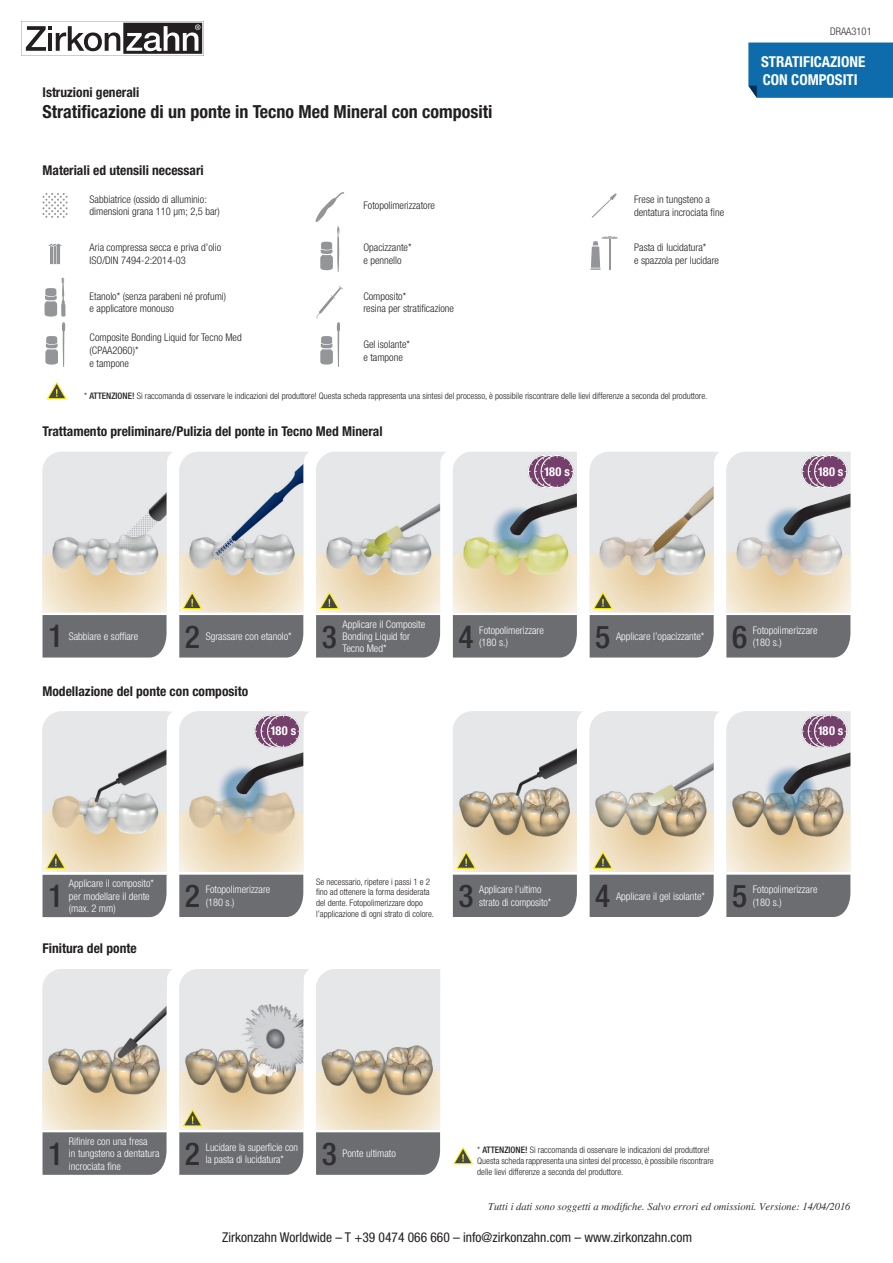
<style>
.page{position:relative;width:893px;height:1263px;background:#fff}
.page>*{position:absolute;margin:0;border:0;box-sizing:border-box;transform-origin:0 0}
.t1{font:500 condensed 31.5px "Helvetica Neue LT Std";color:#312f30}
.t2{font:700 condensed 18px "Helvetica Neue LT Std";color:#231f20}
.t3{font:700 condensed 15px/18px "Helvetica Neue LT Std";color:#fff}
.t4{font:700 condensed 13.5px "Helvetica Neue LT Std";color:#231f20}
.t5{font:condensed 13.5px "Helvetica Neue LT Std";color:#231f20}
.t6{font:700 condensed 12.3px "Helvetica Neue LT Std";letter-spacing:-.02em;color:#fff}
.t7{font:300 condensed 10.5px/12.3px "Helvetica Neue LT Std";color:#fff}
.t8{font:300 condensed 10.5px/12.6px "Helvetica Neue LT Std";color:#231f20}
.t9{font:italic 10.5px "Times";color:#312f30}
.t10{font:300 condensed 10.5px "Helvetica Neue LT Std";color:#312f30}
.t11{font:300 condensed 9px/10.8px "Helvetica Neue LT Std";color:#231f20}
.s1{font-weight:500}
</style>
<div class="page">
<svg style="left:21px;top:21px;width:183px;height:34px"></svg>
<svg style="left:43px;top:193px;width:25px;height:25px"></svg>
<svg style="left:43px;top:452px;width:129px;height:205px;background:#cbc8c2"></svg>
<svg style="left:43px;top:969px;width:129px;height:206px;background:#c6c1b7"></svg>
<svg style="left:316px;top:969px;width:124px;height:206px;background:#c7c1b7"></svg>
<svg style="left:316px;top:452px;width:130px;height:205px;background:#cbc8c1"></svg>
<svg style="left:179px;top:452px;width:130px;height:205px;background:#c6c4bf"></svg>
<svg style="left:42px;top:711px;width:130px;height:206px;background:#c8c5be"></svg>
<svg style="left:179px;top:969px;width:130px;height:206px;background:#c6c1b9"></svg>
<svg style="left:453px;top:711px;width:130px;height:206px;background:#c5bfb5"></svg>
<svg style="left:590px;top:711px;width:129px;height:206px;background:#c8c3ba"></svg>
<svg style="left:590px;top:452px;width:129px;height:205px;background:#cbc7bf"></svg>
<svg style="left:453px;top:1147px;width:20px;height:18px"></svg>
<svg style="left:46px;top:382px;width:21px;height:18px"></svg>
<svg style="left:453px;top:452px;width:124px;height:205px;background:#bebaaf"></svg>
<svg style="left:726px;top:452px;width:124px;height:205px;background:#beb9b5"></svg>
<svg style="left:726px;top:711px;width:124px;height:206px;background:#b8b2ac"></svg>
<svg style="left:179px;top:711px;width:130px;height:206px;background:#c1bbb5"></svg>
<svg style="left:317px;top:286px;width:26px;height:81px"></svg>
<svg style="left:315px;top:192px;width:29px;height:80px"></svg>
<svg style="left:44px;top:277px;width:22px;height:90px"></svg>
<svg style="left:48px;top:243px;width:14px;height:21px"></svg>
<svg style="left:590px;top:236px;width:28px;height:34px"></svg>
<svg style="left:592px;top:193px;width:25px;height:25px"></svg>
<div style="left:748px;top:43px;width:145px;height:55px;background:#0e6cad"></div>
<h3 class="t4" style="left:43px;top:84px;width:98px">Istruzioni generali</h3>
<h2 class="t2" style="left:43px;top:101px;width:451px">Stratificazione di un ponte in Tecno Med Mineral con compositi</h2>
<h3 class="t4" style="left:43px;top:162px;width:163px">Materiali ed utensili necessari</h3>
<p class="t8" style="left:90px;top:193px;width:132px">Sabbiatrice (ossido di alluminio: dimensioni grana 110 µm; 2,5 bar)</p>
<p class="t8" style="left:90px;top:241px;width:133px">Aria compressa secca e priva d’olio<br>ISO/DIN 7494-2:2014-03</p>
<p class="t8" style="left:90px;top:290px;width:138px">Etanolo* (senza parabeni né profumi) e applicatore monouso</p>
<p class="t8" style="left:90px;top:331px;width:154px">Composite Bonding Liquid for Tecno Med (CPAA2060)*<br>e tampone</p>
<p class="t8" style="left:363px;top:199px;width:73px">Fotopolimerizzatore</p>
<p class="t8" style="left:363px;top:241px;width:50px">Opacizzante* e pennello</p>
<p class="t8" style="left:363px;top:290px;width:92px">Composito*<br>resina per stratificazione</p>
<p class="t8" style="left:363px;top:338px;width:48px">Gel isolante* e tampone</p>
<p class="t8" style="left:634px;top:193px;width:91px">Frese in tungsteno a dentatura incrociata fine</p>
<p class="t8" style="left:634px;top:241px;width:86px">Pasta di lucidatura*<br>e spazzola per lucidare</p>
<p class="t11" style="left:84px;top:391px;width:625px">* <span class="s1">ATTENZIONE!</span> Si raccomanda di osservare le indicazioni del produttore! Questa scheda rappresenta una sintesi del processo, è possibile riscontrare delle lievi differenze a seconda del produttore.</p>
<h3 class="t4" style="left:43px;top:423px;width:342px">Trattamento preliminare/Pulizia del ponte in Tecno Med Mineral</h3>
<p class="t10" style="left:830px;top:25px;width:43px">DRAA3101</p>
<h3 class="t3" style="left:761px;top:53px;width:106px">STRATIFICAZIONE<br>CON COMPOSITI</h3>
<h3 class="t6" style="left:544px;top:464px;width:27px">180 s</h3>
<h3 class="t6" style="left:818px;top:464px;width:27px">180 s</h3>
<p class="t7" style="left:342px;top:618px;width:84px">Applicare il Composite<br>Bonding Liquid for<br>Tecno Med*</p>
<h1 class="t1" style="left:48px;top:617px;width:17px">1</h1>
<h1 class="t1" style="left:185px;top:617px;width:17px">2</h1>
<h1 class="t1" style="left:322px;top:617px;width:17px">3</h1>
<h1 class="t1" style="left:458px;top:617px;width:17px">4</h1>
<h1 class="t1" style="left:595px;top:617px;width:17px">5</h1>
<h1 class="t1" style="left:732px;top:617px;width:17px">6</h1>
<p class="t7" style="left:479px;top:624px;width:66px">Fotopolimerizzare (180 s.)</p>
<p class="t7" style="left:753px;top:624px;width:66px">Fotopolimerizzare (180 s.)</p>
<p class="t7" style="left:69px;top:630px;width:71px">Sabbiare e soffiare</p>
<p class="t7" style="left:206px;top:630px;width:88px">Sgrassare con etanolo*</p>
<p class="t7" style="left:616px;top:630px;width:90px">Applicare l’opacizzante*</p>
<h3 class="t4" style="left:43px;top:682px;width:207px">Modellazione del ponte con composito</h3>
<h3 class="t6" style="left:271px;top:723px;width:27px">180 s</h3>
<h3 class="t6" style="left:818px;top:723px;width:27px">180 s</h3>
<p class="t11" style="left:316px;top:876px;width:120px">Se necessario, ripetere i passi 1 e 2 fino ad ottenere la forma desiderata del dente. Fotopolimerizzare dopo l’applicazione di ogni strato di colore.</p>
<p class="t7" style="left:69px;top:877px;width:87px">Applicare il composito* per modellare il dente (max. 2 mm)</p>
<h1 class="t1" style="left:48px;top:877px;width:17px">1</h1>
<h1 class="t1" style="left:185px;top:877px;width:17px">2</h1>
<h1 class="t1" style="left:458px;top:877px;width:17px">3</h1>
<h1 class="t1" style="left:595px;top:877px;width:17px">4</h1>
<h1 class="t1" style="left:732px;top:877px;width:17px">5</h1>
<p class="t7" style="left:206px;top:883px;width:66px">Fotopolimerizzare (180 s.)</p>
<p class="t7" style="left:479px;top:883px;width:74px">Applicare l’ultimo strato di composito*</p>
<p class="t7" style="left:616px;top:890px;width:91px">Applicare il gel isolante*</p>
<p class="t7" style="left:753px;top:883px;width:66px">Fotopolimerizzare (180 s.)</p>
<h3 class="t4" style="left:43px;top:940px;width:96px">Finitura del ponte</h3>
<p class="t7" style="left:69px;top:1135px;width:92px">Rifinire con una fresa<br>in tungsteno a dentatura incrociata fine</p>
<h1 class="t1" style="left:48px;top:1135px;width:17px">1</h1>
<h1 class="t1" style="left:185px;top:1135px;width:17px">2</h1>
<h1 class="t1" style="left:322px;top:1135px;width:17px">3</h1>
<p class="t7" style="left:206px;top:1141px;width:94px">Lucidare la superficie con la pasta di lucidatura*</p>
<p class="t7" style="left:342px;top:1147px;width:55px">Ponte ultimato</p>
<p class="t11" style="left:477px;top:1144px;width:238px">* <span class="s1">ATTENZIONE!</span> Si raccomanda di osservare le indicazioni del produttore!<br>Questa scheda rappresenta una sintesi del processo, è possibile riscontrare delle lievi differenze a seconda del produttore.</p>
<p class="t9" style="left:488px;top:1200px;width:364px">Tutti i dati sono soggetti a modifiche. Salvo errori ed omissioni. Versione: 14/04/2016</p>
<h3 class="t5" style="left:222px;top:1229px;width:471px">Zirkonzahn Worldwide – T +39 0474 066 660 – info@zirkonzahn.com – www.zirkonzahn.com</h3>
</div>
